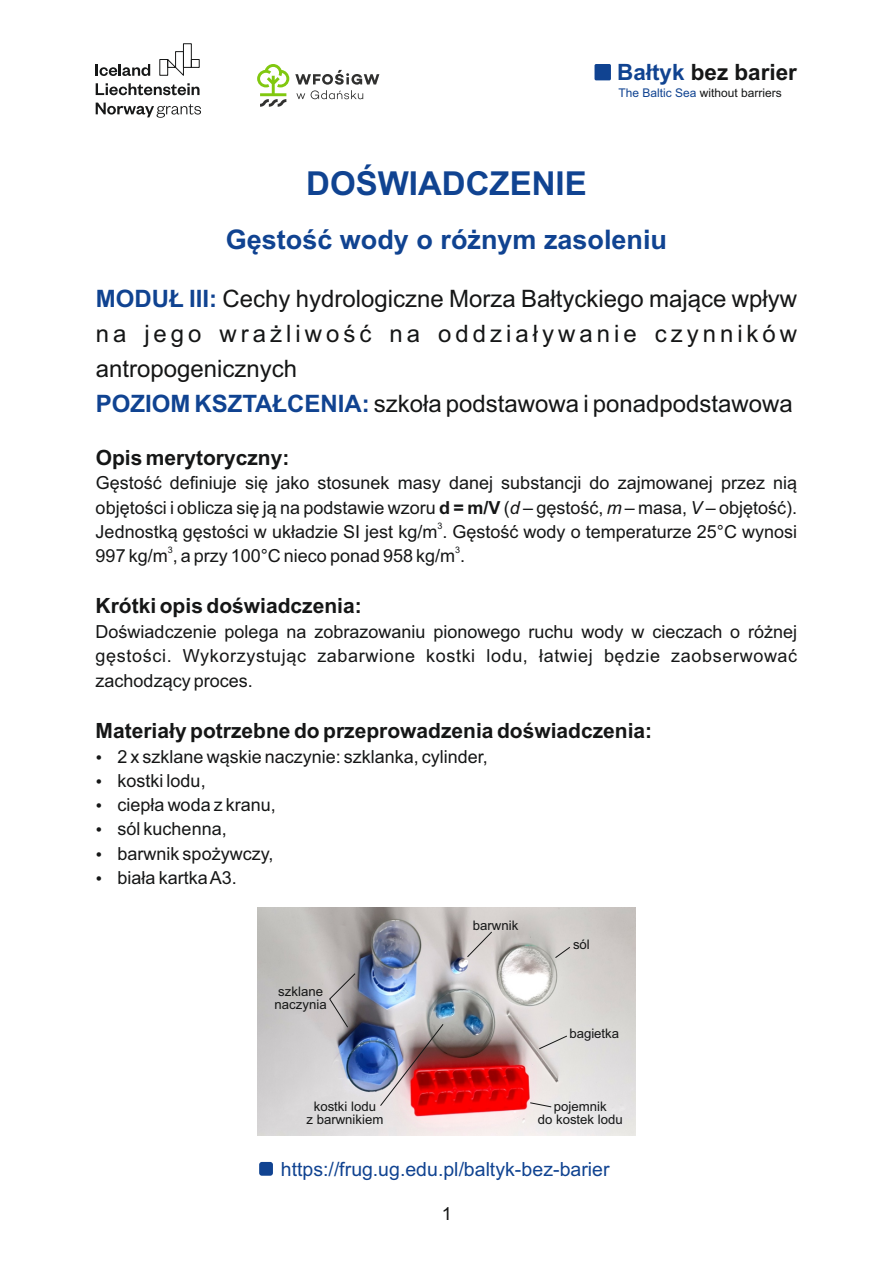
<style>
.page{position:relative;width:893px;height:1263px;background:#fff}
.page>*{position:absolute;margin:0;border:0;box-sizing:border-box;transform-origin:0 0}
.t1{font:700 33px "Arial";color:#104391}
.t2{font:700 27px "Arial";color:#104391}
.t3{font:24px/34.8px "Arial";color:#151616}
.t4{font:700 22.5px "Arial";color:#151616}
.t5{font:700 21px "Arial";color:#151616}
.t6{font:19.5px "Arial";color:#104391}
.t7{font:18px/24.2px "Arial";color:#151616}
.t8{font:13.2px/12.5px "Arial";color:#151616;text-align:center}
.t9{font:12px "Arial";color:#151616}
.t10{font:9px "Arial";color:#151616}
.s1{color:#104391}
.s2{font-weight:700;color:#104391}
.s3{font-weight:700}
.s4{font-style:italic}
</style>
<div class="page">
<div style="left:183px;top:43px;width:9px;height:25px;border:1px solid #171818"></div>
<svg style="left:96px;top:51px;width:104px;height:44px"></svg>
<svg style="left:96px;top:103px;width:105px;height:15px"></svg>
<svg style="left:257px;top:64px;width:32px;height:43px"></svg>
<svg style="left:295px;top:70px;width:84px;height:29px"></svg>
<div style="left:594px;top:64px;width:17px;height:16px;background:#104391;border-radius:2px"></div>
<div style="left:259px;top:1162px;width:14px;height:14px;background:#104391;border-radius:3px"></div>
<img style="left:257px;top:908px;width:378px;height:227px">
<svg style="left:329px;top:972px;width:27px;height:56px;background:#a8a3a3"></svg>
<img style="left:379px;top:1023px;width:65px;height:84px">
<svg style="left:529px;top:1102px;width:23px;height:6px"></svg>
<svg style="left:554px;top:946px;width:17px;height:13px"></svg>
<svg style="left:538px;top:1035px;width:30px;height:15px"></svg>
<svg style="left:466px;top:931px;width:27px;height:27px"></svg>
<p class="t4" style="left:617px;top:64px;width:181px"><span class="s1">Bałtyk</span> bez barier</p>
<p class="t9" style="left:619px;top:89px;width:165px"><span class="s1">The Baltic Sea</span> without barriers</p>
<h1 class="t1" style="left:306px;top:171px;width:282px">DOŚWIADCZENIE</h1>
<h2 class="t2" style="left:226px;top:230px;width:443px">Gęstość wody o różnym zasoleniu</h2>
<h3 class="t3" style="left:96px;top:283px;width:703px"><span class="s2">MODUŁ III:</span> Cechy hydrologiczne Morza Bałtyckiego mające wpływ na jego wrażliwość na oddziaływanie czynników antropogenicznych<br><span class="s2">POZIOM KSZTAŁCENIA:</span> szkoła podstawowa i ponadpodstawowa</h3>
<p class="t5" style="left:96px;top:449px;width:195px">Opis merytoryczny:</p>
<p class="t7" style="left:96px;top:473px;width:703px">Gęstość definiuje się jako stosunek masy danej substancji do zajmowanej przez nią objętości i oblicza się ją na podstawie wzoru <span class="s3">d = m/V</span> (<span class="s4">d</span> – gęstość, <span class="s4">m</span> – masa, <span class="s4">V</span> – objętość).</p>
<p class="t10" style="left:437px;top:522px;width:7px">3</p>
<p class="t7" style="left:96px;top:521px;width:703px">Jednostką gęstości w układzie SI jest kg/m . Gęstość wody o temperaturze 25°C wynosi</p>
<p class="t10" style="left:168px;top:546px;width:7px">3</p>
<p class="t10" style="left:455px;top:546px;width:7px">3</p>
<p class="t7" style="left:96px;top:545px;width:371px">997 kg/m , a przy 100°C nieco ponad 958 kg/m .</p>
<p class="t5" style="left:96px;top:598px;width:268px">Krótki opis doświadczenia:</p>
<p class="t7" style="left:96px;top:621px;width:703px;text-align:justify">Doświadczenie polega na zobrazowaniu pionowego ruchu wody w cieczach o różnej gęstości. Wykorzystując zabarwione kostki lodu, łatwiej będzie zaobserwować zachodzący proces.</p>
<p class="t5" style="left:96px;top:723px;width:558px">Materiały potrzebne do przeprowadzenia doświadczenia:</p>
<p class="t7" style="left:96px;top:746px;width:394px">• 2 x szklane wąskie naczynie: szklanka, cylinder,</p>
<p class="t7" style="left:96px;top:770px;width:112px">• kostki lodu,</p>
<p class="t7" style="left:96px;top:794px;width:182px">• ciepła woda z kranu,</p>
<p class="t7" style="left:96px;top:819px;width:133px">• sól kuchenna,</p>
<p class="t7" style="left:96px;top:843px;width:179px">• barwnik spożywczy,</p>
<p class="t7" style="left:96px;top:867px;width:143px">• biała kartka A3.</p>
<p class="t8" style="left:275px;top:987px;width:54px;text-align:left">szklane naczynia</p>
<p class="t8" style="left:473px;top:920px;width:47px">barwnik</p>
<p class="t8" style="left:573px;top:939px;width:18px">sól</p>
<p class="t8" style="left:569px;top:1028px;width:51px">bagietka</p>
<p class="t8" style="left:306px;top:1102px;width:78px">kostki lodu<br>z barwnikiem</p>
<p class="t8" style="left:538px;top:1102px;width:87px">pojemnik<br>do kostek lodu</p>
<p class="t6" style="left:281px;top:1162px;width:330px">https://frug.ug.edu.pl/baltyk-bez-barier</p>
<p class="t7" style="left:442px;top:1203px;width:12px">1</p>
</div>
